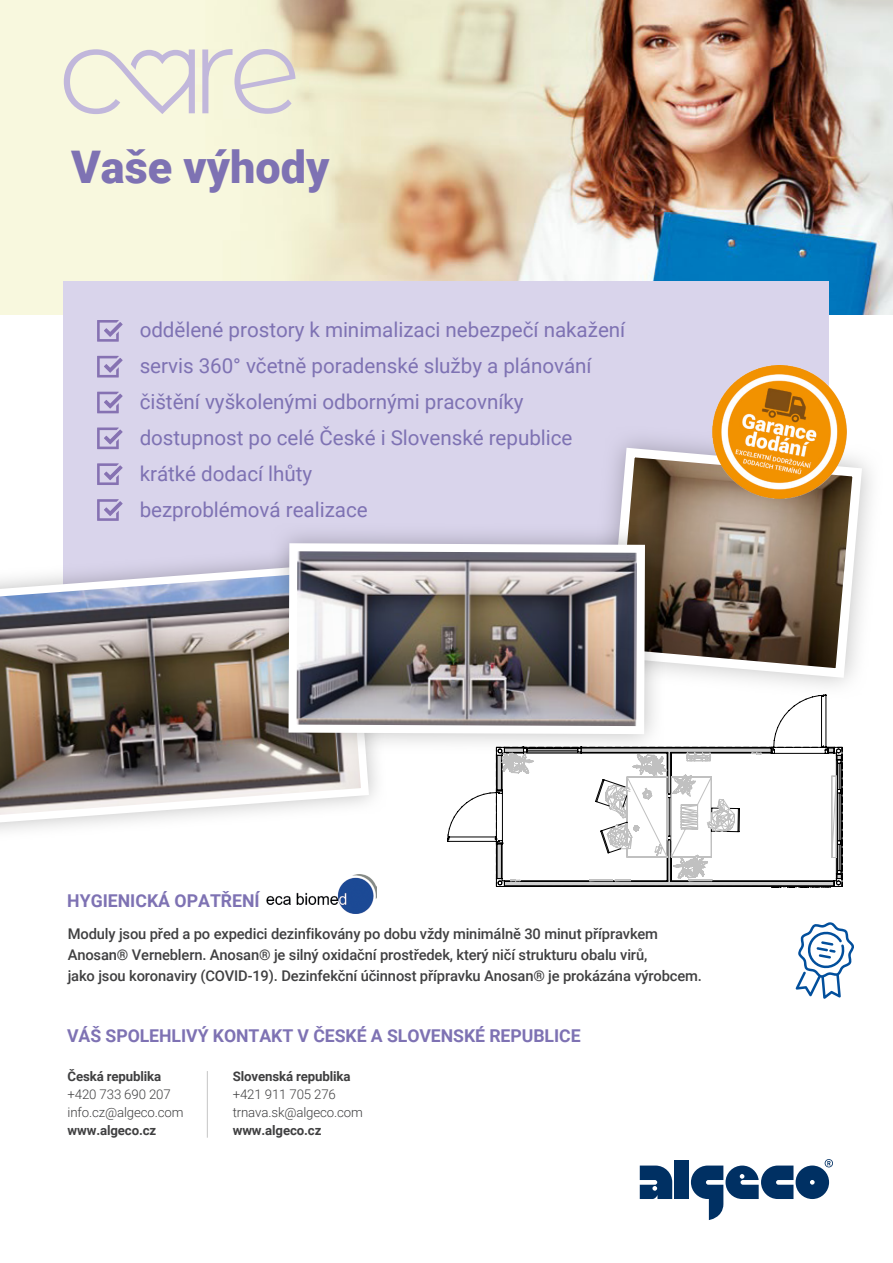
<style>
.page{position:relative;width:893px;height:1263px;background:#fff}
.page>*{position:absolute;margin:0;border:0;box-sizing:border-box;transform-origin:0 0}
.t1{font:900 45px "Roboto";color:#7e72b3}
.t2{font:20.55px/36px "Roboto";color:#7e72b3}
.t3{font:700 17.7px "Roboto";letter-spacing:-.005em;color:#7e72b3}
.t4{font:500 14.7px/21px "Roboto";letter-spacing:-.01em;color:#404041}
.t5{font:300 13.2px/18px "Roboto";letter-spacing:-.01em;color:#404041}
.t6{font:700 13.2px "Roboto";letter-spacing:-.01em;color:#404041}
</style>
<div class="page">
<img style="left:0;top:0;width:893px;height:315px">
<div style="left:64px;top:281px;width:765px;height:330px;background:#d9d4eb"></div>
<svg style="left:97px;top:320px;width:26px;height:22px"></svg>
<svg style="left:97px;top:356px;width:26px;height:21px"></svg>
<svg style="left:97px;top:392px;width:26px;height:21px"></svg>
<svg style="left:97px;top:427px;width:26px;height:22px"></svg>
<svg style="left:97px;top:463px;width:26px;height:22px"></svg>
<svg style="left:97px;top:499px;width:26px;height:22px"></svg>
<svg style="left:640px;top:1165px;width:32px;height:34px"></svg>
<div style="left:675px;top:1160px;width:14px;height:39px;background:#003063"></div>
<svg style="left:691px;top:1159px;width:142px;height:61px"></svg>
<svg style="left:796px;top:922px;width:58px;height:77px"></svg>
<svg style="left:628px;top:427px;width:243px;height:268px"></svg>
<svg style="left:610px;top:443px;width:257px;height:240px"></svg>
<svg style="left:202px;top:49px;width:93px;height:65px;background:#e6e3d8"></svg>
<svg style="left:64px;top:49px;width:131px;height:65px;background:#e9e7dd"></svg>
<svg style="left:447px;top:695px;width:396px;height:192px"></svg>
<svg style="left:502px;top:746px;width:339px;height:141px"></svg>
<img style="left:0;top:559px;width:373px;height:270px">
<svg style="left:268px;top:523px;width:397px;height:231px"></svg>
<img style="left:284px;top:539px;width:365px;height:199px">
<img style="left:266px;top:875px;width:111px;height:39px">
<hr style="left:207px;top:1071px;width:1px;height:67px;background:#c6c6c6">
<img style="left:713px;top:365px;width:133px;height:134px">
<h1 class="t1" style="left:71px;top:135px;width:260px">Vaše výhody</h1>
<p class="t2" style="left:140px;top:311px;width:487px">oddělené prostory k minimalizaci nebezpečí nakažení servis 360° včetně poradenské služby a plánování čištění vyškolenými odbornými pracovníky dostupnost po celé České i Slovenské republice krátké dodací lhůty<br>bezproblémová realizace</p>
<p class="t3" style="left:67px;top:888px;width:194px">HYGIENICKÁ OPATŘENÍ</p>
<p class="t4" style="left:68px;top:923px;width:636px">Moduly jsou před a po expedici dezinfikovány po dobu vždy minimálně 30 minut přípravkem<br>Anosan® Verneblern. Anosan® je silný oxidační prostředek, který ničí strukturu obalu virů,<br>jako jsou koronaviry (COVID-19). Dezinfekční účinnost přípravku Anosan® je prokázána výrobcem.</p>
<p class="t3" style="left:67px;top:1023px;width:515px">VÁŠ SPOLEHLIVÝ KONTAKT V ČESKÉ A SLOVENSKÉ REPUBLICE</p>
<p class="t6" style="left:68px;top:1067px;width:95px">Česká republika</p>
<p class="t5" style="left:68px;top:1084px;width:118px">+420 733 690 207 info.cz@algeco.com</p>
<p class="t6" style="left:68px;top:1121px;width:90px">www.algeco.cz</p>
<p class="t6" style="left:233px;top:1067px;width:119px">Slovenská republika</p>
<p class="t5" style="left:233px;top:1084px;width:132px">+421 911 705 276 trnava.sk@algeco.com</p>
<p class="t6" style="left:233px;top:1121px;width:90px">www.algeco.cz</p>
</div>
